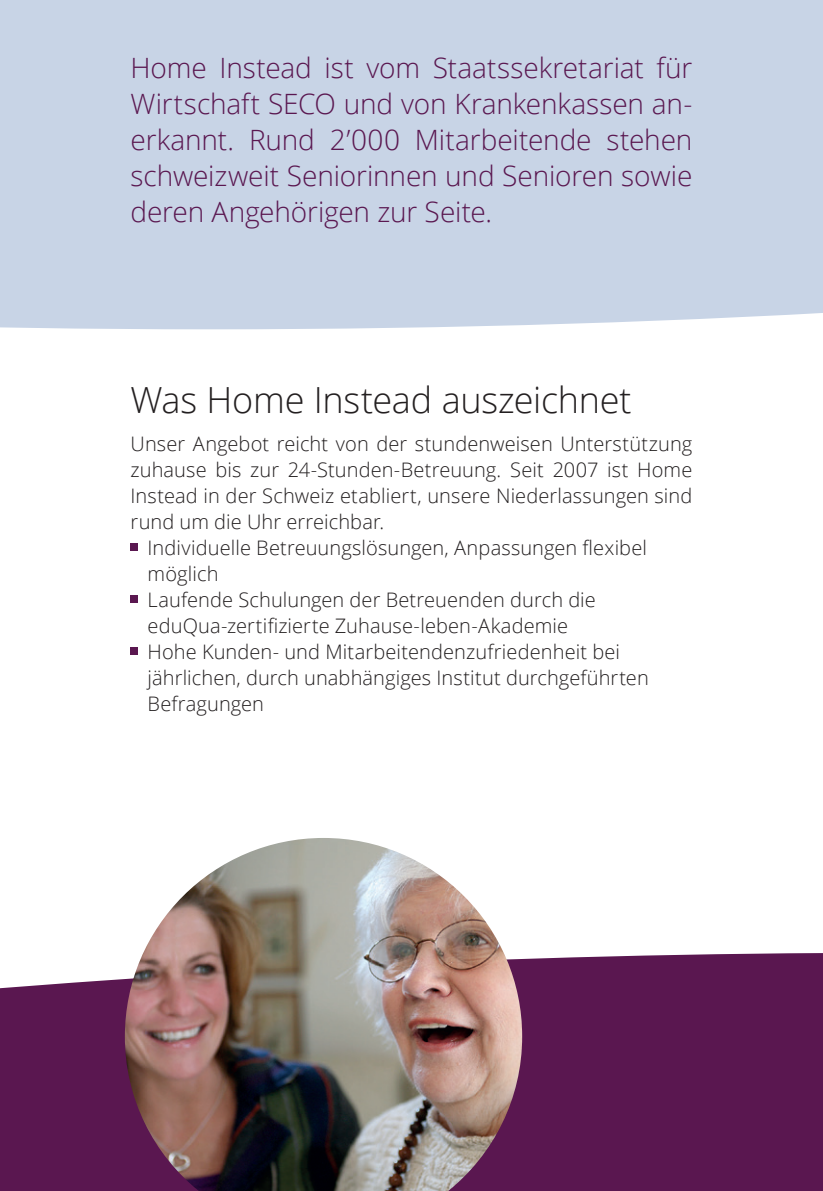
<style>
.page{position:relative;width:823px;height:1191px;background:#fff}
.page>*{position:absolute;margin:0;border:0;box-sizing:border-box;transform-origin:0 0}
.t1{font:300 36px "Open Sans";letter-spacing:-.005em;color:#231f20}
.t2{font:300 28px/36px "Open Sans";letter-spacing:-.005em;color:#5a1750;text-align:justify}
.t3{font:300 20px "Open Sans";letter-spacing:.005em;color:#231f20}
</style>
<div class="page">
<div style="left:0;top:953px;width:822px;height:238px;background:#5a1750"></div>
<div style="left:0;top:0;width:822px;height:329px;background:#c8d4e6"></div>
<img style="left:125px;top:838px;width:397px;height:353px">
<div style="left:130px;top:543px;width:8px;height:7px;background:#5a1750"></div>
<div style="left:130px;top:595px;width:8px;height:7px;background:#5a1750"></div>
<div style="left:130px;top:647px;width:8px;height:7px;background:#5a1750"></div>
<h2 class="t2" style="left:130px;top:49px;width:563px">Home Instead ist vom Staatssekretariat für Wirtschaft SECO und von Krankenkassen an&shy;erkannt. Rund 2’000 Mitarbeitende stehen schweizweit Seniorinnen und Senioren sowie deren Angehörigen zur Seite.</h2>
<h1 class="t1" style="left:130px;top:375px;width:502px">Was Home Instead auszeichnet</h1>
<p class="t3" style="left:130px;top:429px;width:563px">Unser Angebot reicht von der stundenweisen Unterstützung</p>
<p class="t3" style="left:130px;top:455px;width:563px">zuhause bis zur 24-Stunden-Betreuung. Seit 2007 ist Home</p>
<p class="t3" style="left:130px;top:481px;width:563px">Instead in der Schweiz etabliert, unsere Niederlassungen sind</p>
<p class="t3" style="left:130px;top:507px;width:255px">rund um die Uhr erreichbar.</p>
<p class="t3" style="left:147px;top:533px;width:500px">Individuelle Betreuungslösungen, Anpassungen flexibel</p>
<p class="t3" style="left:147px;top:559px;width:72px">möglich</p>
<p class="t3" style="left:147px;top:585px;width:449px">Laufende Schulungen der Betreuenden durch die</p>
<p class="t3" style="left:147px;top:611px;width:422px">eduQua-zertifizierte Zuhause-leben-Akademie</p>
<p class="t3" style="left:147px;top:637px;width:473px">Hohe Kunden- und Mitarbeitendenzufriedenheit bei</p>
<p class="t3" style="left:147px;top:663px;width:502px">jährlichen, durch unabhängiges Institut durchgeführten</p>
<p class="t3" style="left:147px;top:689px;width:118px">Befragungen</p>
</div>
